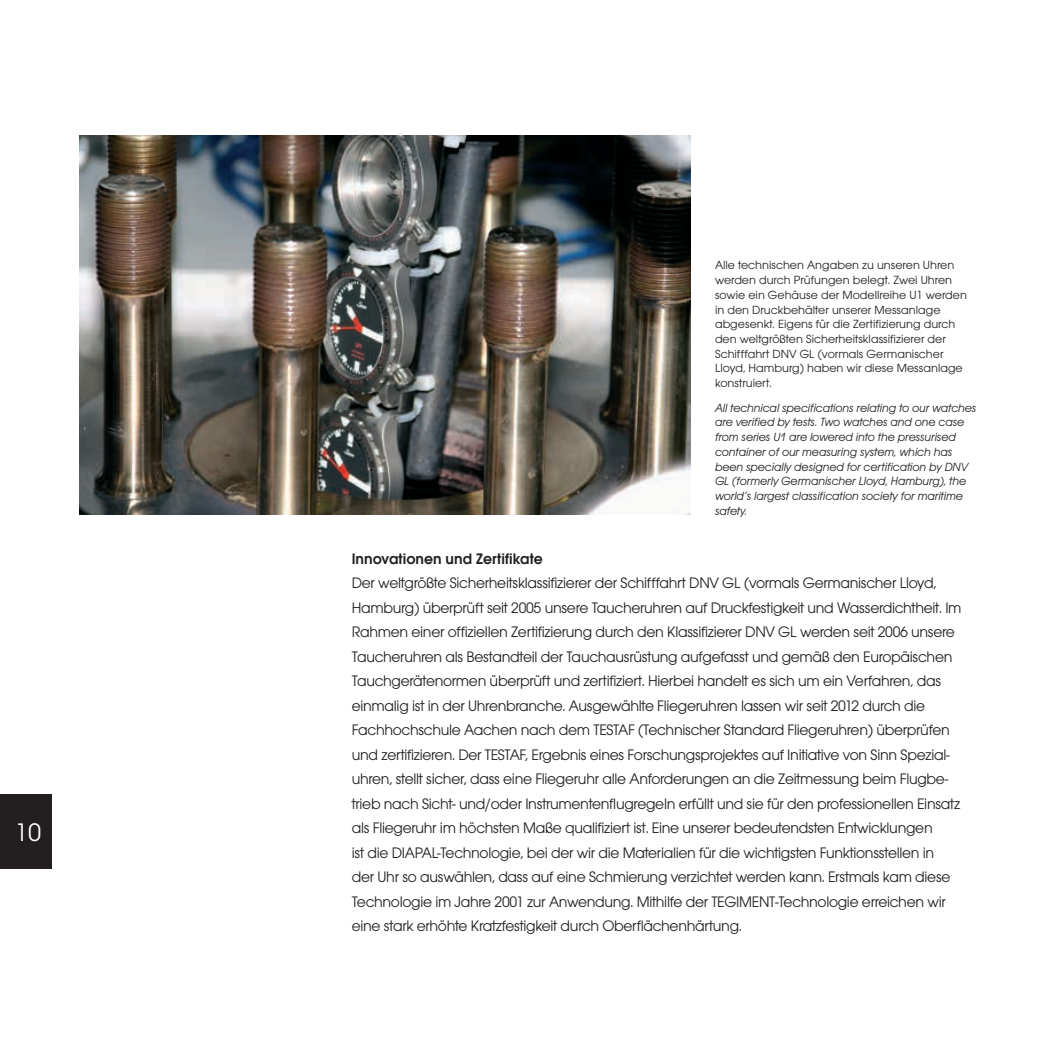
<style>
.page{position:relative;width:1042px;height:1042px;background:#fff}
.page>*{position:absolute;margin:0;border:0;box-sizing:border-box;transform-origin:0 0}
.t1{font:26.25px "Avant Gar Got Itc T Boo";color:#fff}
.t2{font:15.75px/24.5px "Avant Gar Got Itc T Boo";letter-spacing:-.02em;color:#231f20}
.t3{font:15.75px "Avant Gar Got Itc T Dem";color:#231f20}
.t4{font:12.25px/14.7px "Avant Gar Got Itc T Boo";color:#231f20}
.t5{font:12.25px/14.7px "Avant Gar Got Itc T Boo Obl";letter-spacing:-.01em;color:#231f20}
</style>
<div class="page">
<div style="left:0;top:794px;width:52px;height:74px;background:#231f20"></div>
<img style="left:79px;top:135px;width:611px;height:379px">
<h1 class="t1" style="left:15px;top:817px;width:28px">10</h1>
<p class="t4" style="left:715px;top:258px;width:253px">Alle technischen Angaben zu unseren Uhren werden durch Prüfungen belegt. Zwei Uhren sowie ein Gehäuse der Modellreihe U1 werden in den Druckbehälter unserer Messanlage abgesenkt. Eigens für die Zertifizierung durch den weltgrößten Sicherheitsklassifizierer der Schifffahrt DNV GL (vormals Germanischer Lloyd, Hamburg) haben wir diese Messanlage konstruiert.</p>
<p class="t5" style="left:715px;top:400px;width:263px">All technical specifications relating to our watches are verified by tests. Two watches and one case from series U1 are lowered into the pressurised container of our measuring system, which has been specially designed for certification by DNV GL (formerly Germanischer Lloyd, Hamburg), the world’s largest classification society for maritime safety.</p>
<p class="t3" style="left:352px;top:549px;width:193px">Innovationen und Zertifikate</p>
<p class="t2" style="left:352px;top:571px;width:611px">Der weltgrößte Sicherheitsklassifizierer der Schifffahrt DNV GL (vormals Germanischer Lloyd, Hamburg) überprüft seit 2005 unsere Taucheruhren auf Druckfestigkeit und Wasserdichtheit. Im Rahmen einer offiziellen Zertifizierung durch den Klassifizierer DNV GL werden seit 2006 unsere Taucheruhren als Bestandteil der Tauchausrüstung aufgefasst und gemäß den Europäischen Tauchgerätenormen überprüft und zertifiziert. Hierbei handelt es sich um ein Verfahren, das einmalig ist in der Uhrenbranche. Ausgewählte Fliegeruhren lassen wir seit 2012 durch die Fachhochschule Aachen nach dem TESTAF (Technischer Standard Fliegeruhren) überprüfen und zertifizieren. Der TESTAF, Ergebnis eines Forschungsprojektes auf Initiative von Sinn Spezial&shy;uhren, stellt sicher, dass eine Fliegeruhr alle Anforderungen an die Zeitmessung beim Flugbe&shy;trieb nach Sicht- und/oder Instrumentenflugregeln erfüllt und sie für den professionellen Einsatz als Fliegeruhr im höchsten Maße qualifiziert ist. Eine unserer bedeutendsten Entwicklungen<br>ist die DIAPAL-Technologie, bei der wir die Materialien für die wichtigsten Funktionsstellen in<br>der Uhr so auswählen, dass auf eine Schmierung verzichtet werden kann. Erstmals kam diese Technologie im Jahre 2001 zur Anwendung. Mithilfe der TEGIMENT</p>
<p class="t2" style="left:775px;top:889px;width:172px">-Technologie erreichen wir</p>
<p class="t2" style="left:352px;top:914px;width:392px">eine stark erhöhte Kratzfestigkeit durch Oberflächenhärtung.</p>
</div>
